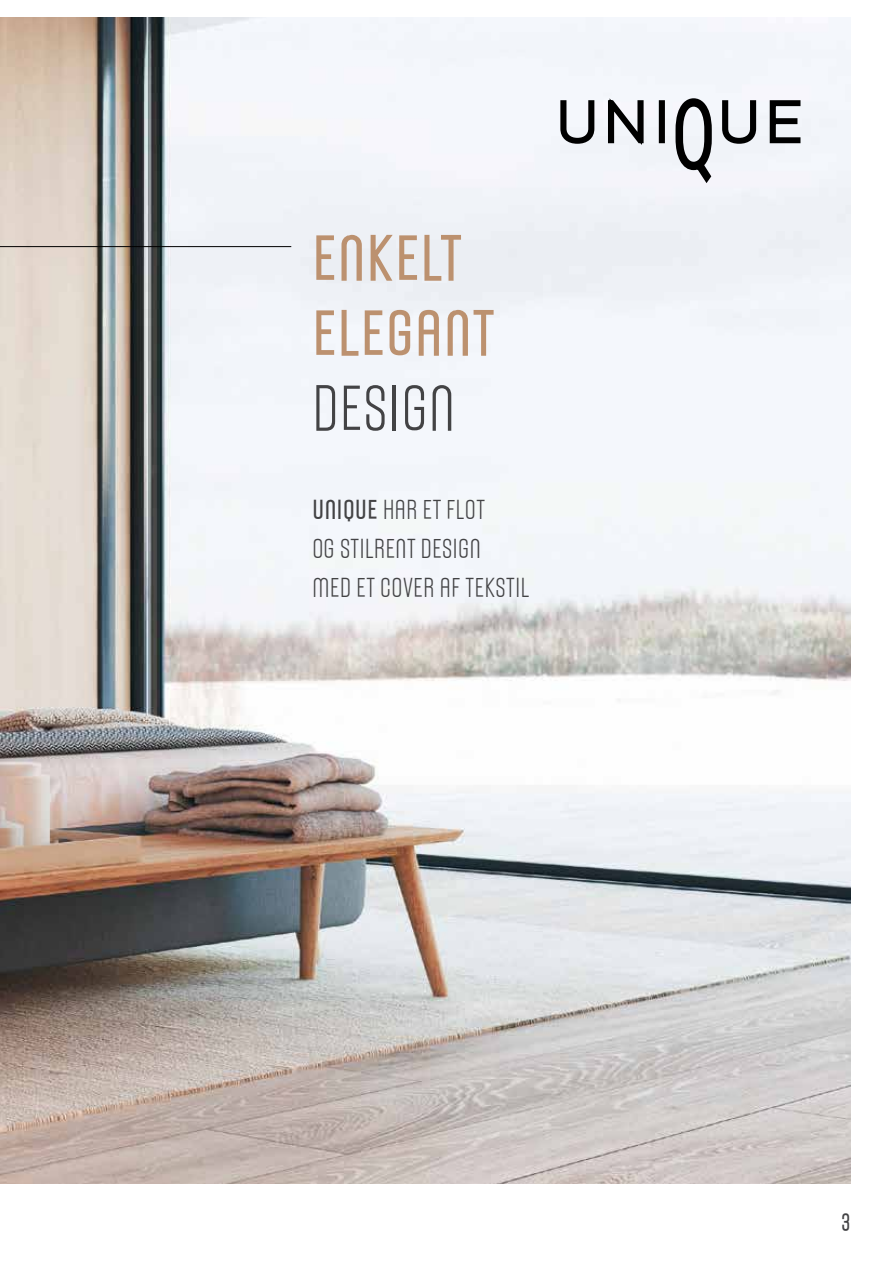
<style>
.page{position:relative;width:893px;height:1263px;background:#fff}
.page>*{position:absolute;margin:0;border:0;box-sizing:border-box;transform-origin:0 0}
.t1{font:700 64.5px/75px "Norway";letter-spacing:.02em;color:#bc916f}
.t2{font:64.5px "Norway";letter-spacing:.02em;color:#434345}
.t3{font:27.15px/39px "Norway";letter-spacing:.02em;color:#434345}
.t4{font:700 24.9px "Norway";color:#434345;scale:.83 1}
.s1{font-weight:700}
</style>
<div class="page">
<img style="left:0;top:17px;width:850px;height:1166px">
<hr style="left:0;top:246px;width:291px;height:1px;background:#000">
<svg style="left:558px;top:92px;width:245px;height:97px"></svg>
<h1 class="t1" style="left:313px;top:222px;width:184px">ENKELT<br>ELEGANT</h1>
<h1 class="t2" style="left:313px;top:373px;width:144px">DESIGN</h1>
<p class="t3" style="left:313px;top:491px;width:218px"><span class="s1">UNIQUE</span> HAR ET FLOT<br>OG STILRENT DESIGN<br>MED ET COVER AF TEKSTIL</p>
<p class="t4" style="left:842px;top:1208px;width:12px">3</p>
</div>
